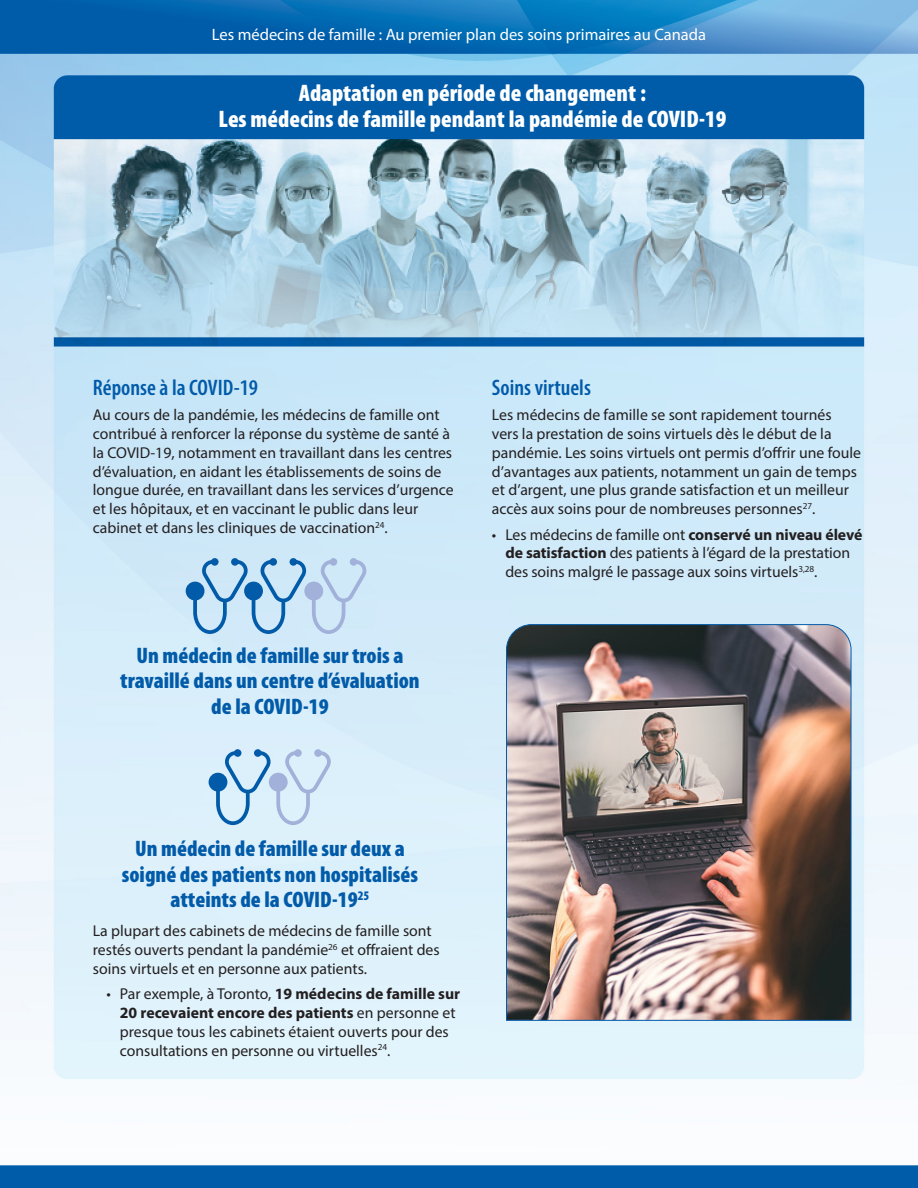
<style>
.page{position:relative;width:918px;height:1188px;background:#fff}
.page>*{position:absolute;margin:0;border:0;box-sizing:border-box;transform-origin:0 0}
.t1{font:900 condensed 24px/25.5px "Myriad Pro";color:#fff;text-align:center}
.t2{font:900 condensed 22.5px/25.5px "Myriad Pro";color:#015ba9;text-align:center}
.t3{font:600 condensed 22.5px "Myriad Pro";color:#015ba9}
.t4{font:16.5px "Myriad Pro";color:#fff}
.t5{font:15.75px/18.8px "Myriad Pro";color:#231f20}
.s1{font-weight:700}
</style>
<div class="page">
<img style="left:0;top:0;width:918px;height:1188px">
<img style="left:506px;top:624px;width:346px;height:397px">
<svg style="left:209px;top:751px;width:122px;height:74px;background:#bdd8ee"></svg>
<div style="left:294px;top:749px;width:8px;height:8px;background:#a2b1d9;border-radius:50%"></div>
<div style="left:314px;top:749px;width:8px;height:8px;background:#a2b1d9;border-radius:50%"></div>
<div style="left:290px;top:558px;width:7px;height:8px;background:#015ba9;border-radius:50%"></div>
<svg style="left:186px;top:560px;width:181px;height:74px;background:#adcfe9"></svg>
<div style="left:330px;top:558px;width:7px;height:8px;background:#a2b1d9;border-radius:50%"></div>
<div style="left:350px;top:558px;width:7px;height:8px;background:#a2b1d9;border-radius:50%"></div>
<p class="t4" style="left:212px;top:24px;width:496px">Les médecins de famille : Au premier plan des soins primaires au Canada</p>
<p class="t1" style="left:219px;top:81px;width:509px">Adaptation en période de changement :<br>Les médecins de famille pendant la pandémie de COVID-19</p>
<p class="t3" style="left:93px;top:374px;width:167px">Réponse à la COVID-19</p>
<p class="t5" style="left:93px;top:405px;width:362px">Au cours de la pandémie, les médecins de famille ont contribué à renforcer la réponse du système de santé à la COVID-19, notamment en travaillant dans les centres d’évaluation, en aidant les établissements de soins de longue durée, en travaillant dans les services d’urgence et les hôpitaux, et en vaccinant le public dans leur cabinet et dans les cliniques de vaccination<sup>24</sup>.</p>
<p class="t2" style="left:120px;top:643px;width:301px">Un médecin de famille sur trois a travaillé dans un centre d’évaluation de la COVID-19</p>
<p class="t3" style="left:492px;top:374px;width:101px">Soins virtuels</p>
<p class="t5" style="left:492px;top:405px;width:371px">Les médecins de famille se sont rapidement tournés vers la prestation de soins virtuels dès le début de la pandémie. Les soins virtuels ont permis d’offrir une foule d’avantages aux patients, notamment un gain de temps et d’argent, une plus grande satisfaction et un meilleur accès aux soins pour de nombreuses personnes<sup>27</sup>.</p>
<p class="t5" style="left:505px;top:525px;width:359px;text-indent:-13px">• Les médecins de famille ont <span class="s1">conservé un niveau élevé de satisfaction</span> des patients à l’égard de la prestation des soins malgré le passage aux soins virtuels<sup>3,28</sup>.</p>
<p class="t2" style="left:122px;top:836px;width:298px">Un médecin de famille sur deux a soigné des patients non hospitalisés atteints de la COVID-19<sup>25</sup></p>
<p class="t5" style="left:93px;top:921px;width:348px">La plupart des cabinets de médecins de famille sont restés ouverts pendant la pandémie<sup>26</sup> et offraient des soins virtuels et en personne aux patients.</p>
<p class="t5" style="left:120px;top:984px;width:342px;text-indent:-13px">• Par exemple, à Toronto, <span class="s1">19 médecins de famille sur 20 recevaient encore des patients</span> en personne et presque tous les cabinets étaient ouverts pour des consultations en personne ou virtuelles<sup>24</sup>.</p>
</div>
